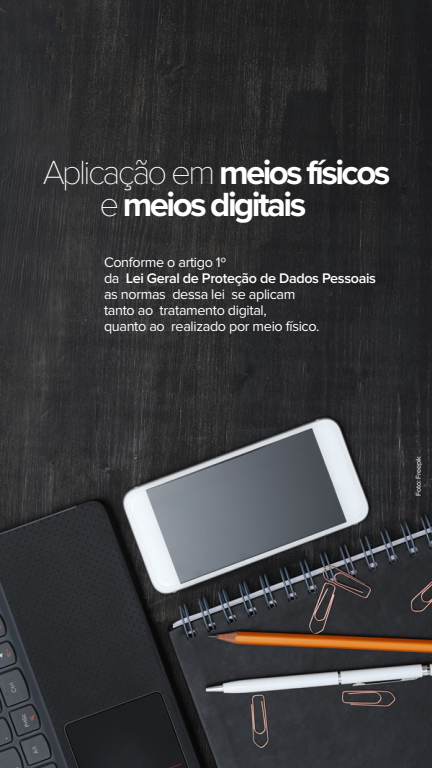
<style>
.page{position:relative;width:432px;height:768px;background:#fff}
.page>*{position:absolute;margin:0;border:0;box-sizing:border-box;transform-origin:0 0}
.t1{font:700 34.8px/32.8px "Proxima Nova";letter-spacing:-.075em;color:#fff}
.t2{font:14.4px/16px "Proxima Nova";letter-spacing:-.025em;color:#fff}
.t3{font:7.2px "Proxima Nova";letter-spacing:-.025em;color:#fff}
.s1{font-family:"Proxima Nova T";font-weight:100}
.s2{font-weight:600}
</style>
<div class="page">
<img style="left:0;top:0;width:432px;height:768px">
<h1 class="t1" style="left:99px;top:155px;width:292px;text-indent:-57px"><span class="s1">Aplicação em</span> meios físicos <span class="s1">e</span> meios digitais</h1>
<p class="t2" style="left:104px;top:254px;width:273px">Conforme o artigo 1º<br>da <span class="s2">Lei Geral de Proteção de Dados Pessoais </span>as normas dessa lei se aplicam<br>tanto ao tratamento digital,<br>quanto ao realizado por meio físico.</p>
<p class="t3" style="left:414px;top:496px;width:41px;rotate:-90deg">Foto: Freepik</p>
</div>
